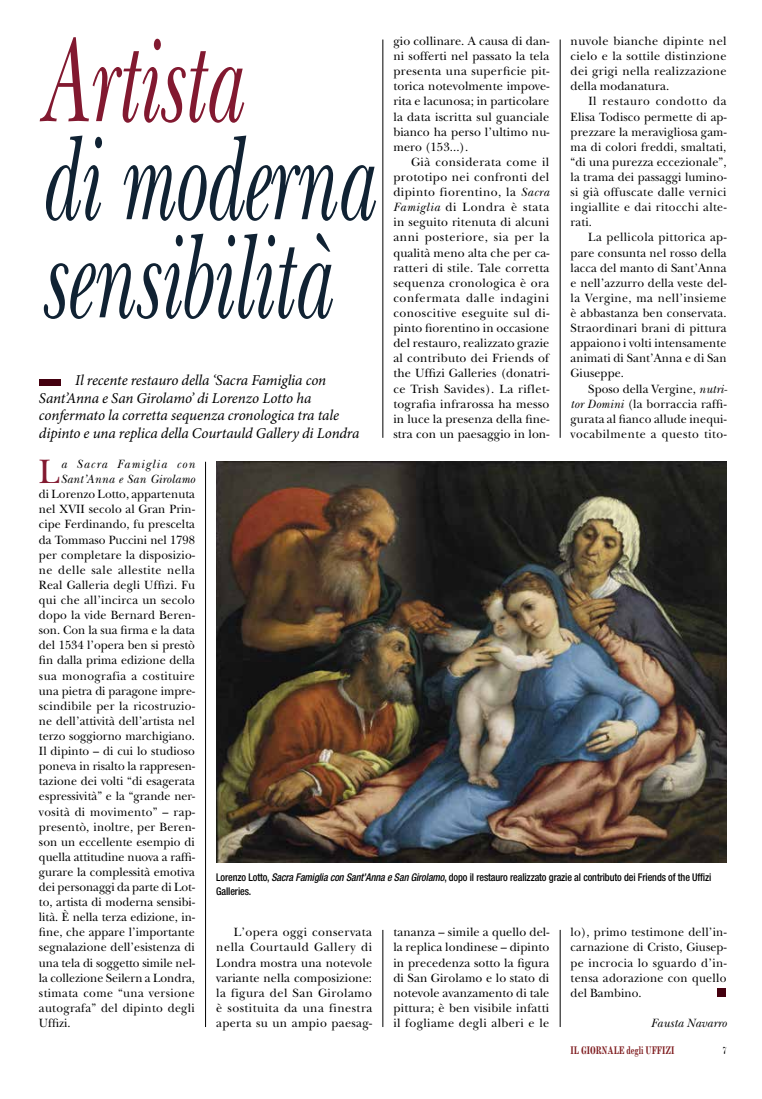
<style>
.page{position:relative;width:762px;height:1099px;background:#fff}
.page>*{position:absolute;margin:0;border:0;box-sizing:border-box;transform-origin:0 0}
.t1{font:italic 125.5px/98px "New Baskerville Std";letter-spacing:-.01em;color:#102233;scale:.61 1}
.t2{font:italic 125.5px "New Baskerville Std";letter-spacing:-.01em;color:#821930;scale:.61 1}
.t3{font:35.38px "New Baskerville Std";color:#821930;scale:.96 1}
.t4{font:italic 15px/17.5px "Minion Pro";letter-spacing:-.01em;color:#000}
.t5{font:12.5px/15.1px "New Baskerville Std";letter-spacing:.01em;color:#000;text-align:justify;scale:.96 1}
.t6{font:12.5px/15.1px "New Baskerville Std";letter-spacing:.01em;color:#000;text-align:justify}
.t7{font:italic 12.5px/15.1px "New Baskerville Std";letter-spacing:.02em;color:#000;scale:.96 1}
.t8{font:700 11.25px "Modern MT Std";color:#801e21;scale:.75 1}
.t9{font:11.25px "Modern";color:#000;scale:.75 1}
.t10{font:500 condensed 10.62px/13.8px "Helvetica Neue LT Std";letter-spacing:-.01em;color:#000;scale:.95 1}
.s1{font-style:italic}
</style>
<div class="page">
<hr style="left:560px;top:40px;width:1px;height:398px;background:#000">
<hr style="left:383px;top:40px;width:1px;height:398px;background:#000">
<hr style="left:205px;top:462px;width:1px;height:564px;background:#000">
<div style="left:717px;top:988px;width:8px;height:8px;background:#44000f"></div>
<div style="left:39px;top:379px;width:21px;height:6px;background:#44000f"></div>
<img style="left:216px;top:462px;width:510px;height:400px">
<hr style="left:560px;top:929px;width:1px;height:97px;background:#000">
<hr style="left:383px;top:929px;width:1px;height:97px;background:#000">
<h1 class="t2" style="left:39px;top:7px;width:332px">Artista</h1>
<h1 class="t1" style="left:39px;top:130px;width:548px">di moderna sensibilità</h1>
<p class="t4" style="left:39px;top:372px;width:322px;text-indent:36px">Il recente restauro della ‘Sacra Famiglia con Sant’Anna e San Girolamo’ di Lorenzo Lotto ha confermato la corretta sequenza cronologica tra tale dipinto e una replica della Courtauld Gallery di Londra</p>
<p class="t6" style="left:393px;top:33px;width:157px">gio collinare. A causa di dan&shy;ni sofferti nel passato la tela presenta una superficie pit&shy;torica notevolmente impove&shy;rita e lacunosa; in particolare la data iscritta sul guanciale bianco ha perso l’ultimo nu&shy;mero (153...).</p>
<p class="t6" style="left:393px;top:154px;width:158px;text-indent:18px">Già considerata come il prototipo nei confronti del dipinto fiorentino, la <span class="s1">Sacra Famiglia</span> di Londra è stata in seguito ritenuta di alcuni anni posteriore, sia per la qualità meno alta che per ca&shy;ratteri di stile. Tale corretta sequenza cronologica è ora confermata dalle indagini conoscitive eseguite sul di&shy;pinto fiorentino in occasione del restauro, realizzato grazie al contributo dei Friends of the Uffizi Galleries (donatri&shy;ce Trish Savides). La riflet&shy;tografia infrarossa ha messo in luce la presenza della fine&shy;stra con un paesaggio in lon-</p>
<p class="t6" style="left:570px;top:33px;width:157px">nuvole bianche dipinte nel cielo e la sottile distinzione dei grigi nella realizzazione della modanatura.</p>
<p class="t5" style="left:570px;top:94px;width:164px;text-indent:18px">Il restauro condotto da Elisa Todisco permette di ap&shy;prezzare la meravigliosa gam&shy;ma di colori freddi, smaltati, “di una purezza eccezionale”, la trama dei passaggi lumino&shy;si già offuscate dalle vernici ingiallite e dai ritocchi alte&shy;rati.</p>
<p class="t5" style="left:570px;top:230px;width:164px;text-indent:18px">La pellicola pittorica ap&shy;pare consunta nel rosso della lacca del manto di Sant’Anna e nell’azzurro della veste del&shy;la Vergine, ma nell’insieme è abbastanza ben conservata.<br>Straordinari brani di pittura appaiono i volti intensamente animati di Sant’Anna e di San Giuseppe.</p>
<p class="t5" style="left:570px;top:381px;width:165px;text-indent:18px">Sposo della Vergine, <span class="s1">nutri&shy;tor Domini</span> (la borraccia raffi&shy;gurata al fianco allude inequi&shy;vocabilmente a questo tito-</p>
<h2 class="t3" style="left:39px;top:451px;width:23px">L</h2>
<p class="t7" style="left:61px;top:456px;width:141px">a Sacra Famiglia con<br>Sant’Anna e San Girolamo</p>
<p class="t5" style="left:39px;top:486px;width:164px">di Lorenzo Lotto, appartenuta nel XVII secolo al Gran Prin&shy;cipe Ferdinando, fu prescelta da Tommaso Puccini nel 1798 per completare la disposizio&shy;ne delle sale allestite nella Real Galleria degli Uffizi. Fu qui che all’incirca un secolo dopo la vide Bernard Beren&shy;son. Con la sua firma e la data del 1534 l’opera ben si prestò fin dalla prima edizione della sua monografia a costituire una pietra di paragone impre&shy;scindibile per la ricostruzio&shy;ne dell’attività dell’artista nel terzo soggiorno marchigiano.<br>Il dipinto – di cui lo studioso poneva in risalto la rappresen&shy;tazione dei volti “di esagerata espressività” e la “grande ner&shy;vosità di movimento” – rap&shy;presentò, inoltre, per Beren&shy;son un eccellente esempio di quella attitudine nuova a raffi&shy;gurare la complessità emotiva dei personaggi da parte di Lot&shy;to, artista di moderna sensibi&shy;lità. È nella terza edizione, in&shy;fine, che appare l’importante segnalazione dell’esistenza di una tela di soggetto simile nel&shy;la collezione Seilern a Londra, stimata come “una versione autografa” del dipinto degli Uffizi.</p>
<p class="t10" style="left:216px;top:870px;width:523px">Lorenzo Lotto, <span class="s1">Sacra Famiglia con Sant’Anna e San Girolamo</span>, dopo il restauro realizzato grazie al contributo dei Friends of the Uffizi<br>Galleries.</p>
<p class="t6" style="left:216px;top:924px;width:158px;text-indent:18px">L’opera oggi conservata nella Courtauld Gallery di Londra mostra una notevole variante nella composizione: la figura del San Girolamo è sostituita da una finestra aperta su un ampio paesag-</p>
<p class="t6" style="left:393px;top:924px;width:157px">tananza – simile a quello del&shy;la replica londinese – dipinto in precedenza sotto la figura di San Girolamo e lo stato di notevole avanzamento di tale pittura; è ben visibile infatti il fogliame degli alberi e le</p>
<p class="t5" style="left:570px;top:924px;width:164px">lo), primo testimone dell’in&shy;carnazione di Cristo, Giusep&shy;pe incrocia lo sguardo d’in&shy;tensa adorazione con quello del Bambino.</p>
<p class="t7" style="left:651px;top:1015px;width:80px">Fausta Navarro</p>
<p class="t8" style="left:570px;top:1042px;width:140px">IL GIORNALE degli UFFIZI</p>
<p class="t9" style="left:723px;top:1044px;width:7px">7</p>
</div>
